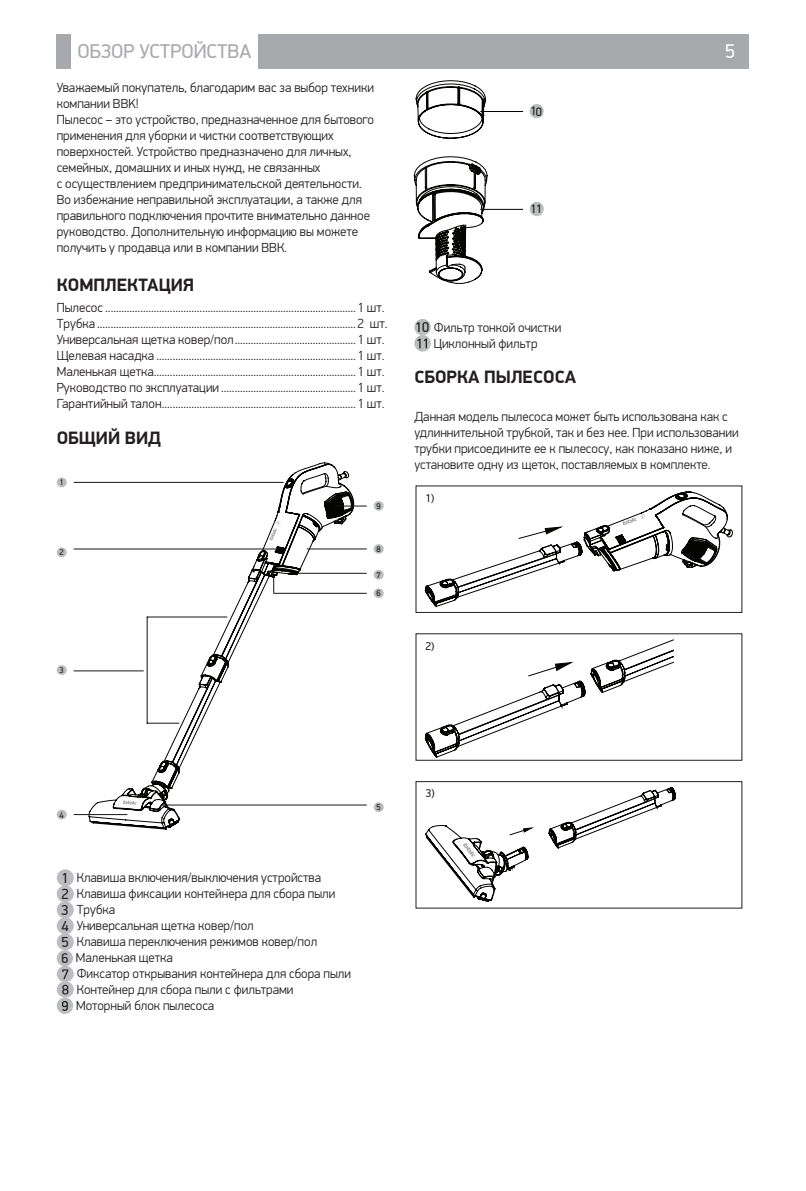
<style>
.page{position:relative;width:806px;height:1191px;background:#fff}
.page>*{position:absolute;margin:0;border:0;box-sizing:border-box;transform-origin:0 0}
.t1{font:20px "PF Din Display Pro";color:#a8a9ad}
.t2{font:20px "PF Din Display Pro";color:#fff}
.head_1{font:700 18px "PF Din Display Pro";color:#231f20}
.Paragraph_Style_1{font:300 13.2px/16px "PF Din Display Pro";color:#231f20}
.text{font:300 13.2px/16px "PF Din Display Pro";color:#231f20}
.t3{font:12.2px "PF Din Display Pro";color:#121516}
.t4{font:11.4px "PF Din Display Pro";color:#231f20}
.t5{font:8.2px "PF Din Display Pro";color:#121516}
.s1{font-weight:400;font-size:14.2px;color:#121616}
.s2{font-weight:400;font-size:14.6px}
.s3{font-weight:400;font-size:14px}
</style>
<div class="page">
<div style="left:57px;top:34px;width:14px;height:34px;background:#a8a9ad"></div>
<div style="left:258px;top:34px;width:490px;height:34px;background:#a8a9ad"></div>
<svg style="left:413px;top:80px;width:74px;height:204px"></svg>
<svg style="left:529px;top:202px;width:14px;height:14px"></svg>
<hr style="left:480px;top:111px;width:42px;height:1px;background:#040503">
<hr style="left:480px;top:209px;width:42px;height:1px;background:#040503">
<svg style="left:414px;top:319px;width:16px;height:32px"></svg>
<svg style="left:424px;top:491px;width:309px;height:116px"></svg>
<svg style="left:424px;top:639px;width:250px;height:119px"></svg>
<div style="left:415px;top:781px;width:326px;height:127px;border:1px solid #231f20"></div>
<svg style="left:425px;top:787px;width:250px;height:115px"></svg>
<div style="left:57px;top:809px;width:10px;height:10px;background:#bbbcbc;border-radius:50%"></div>
<div style="left:373px;top:802px;width:10px;height:10px;background:#bbbcbc;border-radius:50%"></div>
<div style="left:373px;top:588px;width:10px;height:10px;background:#bbbcbc;border-radius:50%"></div>
<div style="left:373px;top:570px;width:10px;height:9px;background:#bbbcbc;border-radius:50%"></div>
<div style="left:373px;top:544px;width:10px;height:10px;background:#bbbcbc;border-radius:50%"></div>
<div style="left:373px;top:501px;width:10px;height:10px;background:#bbbcbc;border-radius:50%"></div>
<div style="left:57px;top:477px;width:10px;height:10px;background:#bbbcbc;border-radius:50%"></div>
<div style="left:57px;top:547px;width:10px;height:10px;background:#bbbcbc;border-radius:50%"></div>
<div style="left:57px;top:665px;width:10px;height:10px;background:#bbbcbc;border-radius:50%"></div>
<hr style="left:74px;top:814px;width:53px;height:1px;background:#111516">
<hr style="left:74px;top:670px;width:69px;height:1px;background:#111516">
<hr style="left:74px;top:482px;width:209px;height:1px;background:#111516">
<hr style="left:161px;top:804px;width:205px;height:1px;background:#111516">
<hr style="left:274px;top:593px;width:92px;height:1px;background:#111516">
<hr style="left:74px;top:548px;width:206px;height:1px;background:#111516">
<hr style="left:307px;top:548px;width:59px;height:1px;background:#111516">
<hr style="left:335px;top:506px;width:31px;height:1px;background:#111516">
<svg style="left:88px;top:462px;width:266px;height:368px"></svg>
<hr style="left:297px;top:573px;width:69px;height:1px;background:#111516">
<div style="left:57px;top:869px;width:17px;height:17px;background:#bcbdc0;border-radius:50%"></div>
<div style="left:57px;top:885px;width:17px;height:17px;background:#bcbdc0;border-radius:50%"></div>
<div style="left:57px;top:901px;width:17px;height:17px;background:#bcbdc0;border-radius:50%"></div>
<div style="left:57px;top:917px;width:17px;height:17px;background:#bcbdc0;border-radius:50%"></div>
<div style="left:57px;top:933px;width:17px;height:17px;background:#bcbdc0;border-radius:50%"></div>
<div style="left:57px;top:950px;width:16px;height:16px;background:#bcbdc0;border-radius:50%"></div>
<div style="left:57px;top:966px;width:17px;height:16px;background:#bcbdc0;border-radius:50%"></div>
<svg style="left:57px;top:969px;width:16px;height:45px"></svg>
<svg style="left:529px;top:104px;width:14px;height:14px"></svg>
<h1 class="t1" style="left:77px;top:39px;width:175px">ОБЗОР УСТРОЙСТВА</h1>
<h1 class="t2" style="left:724px;top:39px;width:11px">5</h1>
<p class="Paragraph_Style_1" style="left:57px;top:80px;width:318px">Уважаемый покупатель, благодарим вас за выбор техники компании BBK!</p>
<p class="Paragraph_Style_1" style="left:57px;top:112px;width:318px">Пылесос – это устройство, предназначенное для бытового применения для уборки и чистки соответствующих поверхностей. Устройство предназначено для личных, семейных, домашних и иных нужд, не связанных</p>
<p class="Paragraph_Style_1" style="left:57px;top:176px;width:306px">с осуществлением предпринимательской деятельности.</p>
<p class="Paragraph_Style_1" style="left:57px;top:192px;width:314px">Во избежание неправильной эксплуатации, а также для правильного подключения прочтите внимательно данное руководство. Дополнительную информацию вы можете получить у продавца или в компании ВВК.</p>
<p class="head_1" style="left:57px;top:273px;width:139px">КОМПЛЕКТАЦИЯ</p>
<p class="Paragraph_Style_1" style="left:57px;top:300px;width:329px">Пылесос .............................................................................................1 шт.</p>
<p class="Paragraph_Style_1" style="left:57px;top:316px;width:332px">Трубка ................................................................................................2 шт.</p>
<p class="Paragraph_Style_1" style="left:57px;top:332px;width:329px">Универсальная щетка ковер/пол.............................................1 шт.</p>
<p class="Paragraph_Style_1" style="left:57px;top:348px;width:329px">Щелевая насадка ..........................................................................1 шт.</p>
<p class="Paragraph_Style_1" style="left:57px;top:364px;width:329px">Маленькая щетка...........................................................................1 шт.</p>
<p class="Paragraph_Style_1" style="left:57px;top:380px;width:329px">Руководство по эксплуатации ..................................................1 шт.</p>
<p class="Paragraph_Style_1" style="left:57px;top:396px;width:329px">Гарантийный талон........................................................................1 шт.</p>
<p class="head_1" style="left:57px;top:426px;width:106px">ОБЩИЙ ВИД</p>
<p class="t5" style="left:60px;top:478px;width:6px">1</p>
<p class="t5" style="left:60px;top:547px;width:6px">2</p>
<p class="t5" style="left:60px;top:665px;width:6px">3</p>
<p class="t5" style="left:376px;top:501px;width:6px">9</p>
<p class="t5" style="left:376px;top:544px;width:6px">8</p>
<p class="t5" style="left:376px;top:570px;width:6px">7</p>
<p class="t5" style="left:376px;top:588px;width:6px">6</p>
<p class="t3" style="left:530px;top:202px;width:13px">11</p>
<p class="text" style="left:415px;top:320px;width:148px"><span class="s1">10</span> Фильтр тонкой очистки</p>
<p class="text" style="left:433px;top:336px;width:105px">Циклонный фильтр</p>
<p class="head_1" style="left:414px;top:366px;width:163px">СБОРКА ПЫЛЕСОСА</p>
<p class="text" style="left:414px;top:409px;width:325px">Данная модель пылесоса может быть использована как с удлиннительной трубкой, так и без нее. При использовании трубки присоедините ее к пылесосу, как показано ниже, и установите одну из щеток, поставляемых в комплекте.</p>
<p class="t4" style="left:425px;top:491px;width:10px">1)</p>
<p class="t4" style="left:425px;top:639px;width:10px">2)</p>
<p class="t5" style="left:60px;top:810px;width:6px">4</p>
<p class="text" style="left:62px;top:869px;width:261px"><span class="s2">1</span> Клавиша включения/выключения устройства</p>
<p class="text" style="left:62px;top:885px;width:275px"><span class="s2">2</span> Клавиша фиксации контейнера для сбора пыли</p>
<p class="text" style="left:62px;top:901px;width:55px"><span class="s2">3</span> Трубка</p>
<p class="text" style="left:62px;top:917px;width:193px"><span class="s2">4</span> Универсальная щетка ковер/пол</p>
<p class="text" style="left:62px;top:933px;width:257px"><span class="s2">5</span> Клавиша переключения режимов ковер/пол</p>
<p class="text" style="left:61px;top:949px;width:113px"><span class="s3">6</span> Маленькая щетка</p>
<p class="text" style="left:77px;top:965px;width:276px">Фиксатор открывания контейнера для сбора пыли</p>
<p class="text" style="left:77px;top:981px;width:218px">Контейнер для сбора пыли с фильтрами</p>
<p class="text" style="left:76px;top:997px;width:139px">Моторный блок пылесоса</p>
<p class="t5" style="left:376px;top:802px;width:6px">5</p>
<p class="t4" style="left:425px;top:786px;width:10px">3)</p>
</div>
